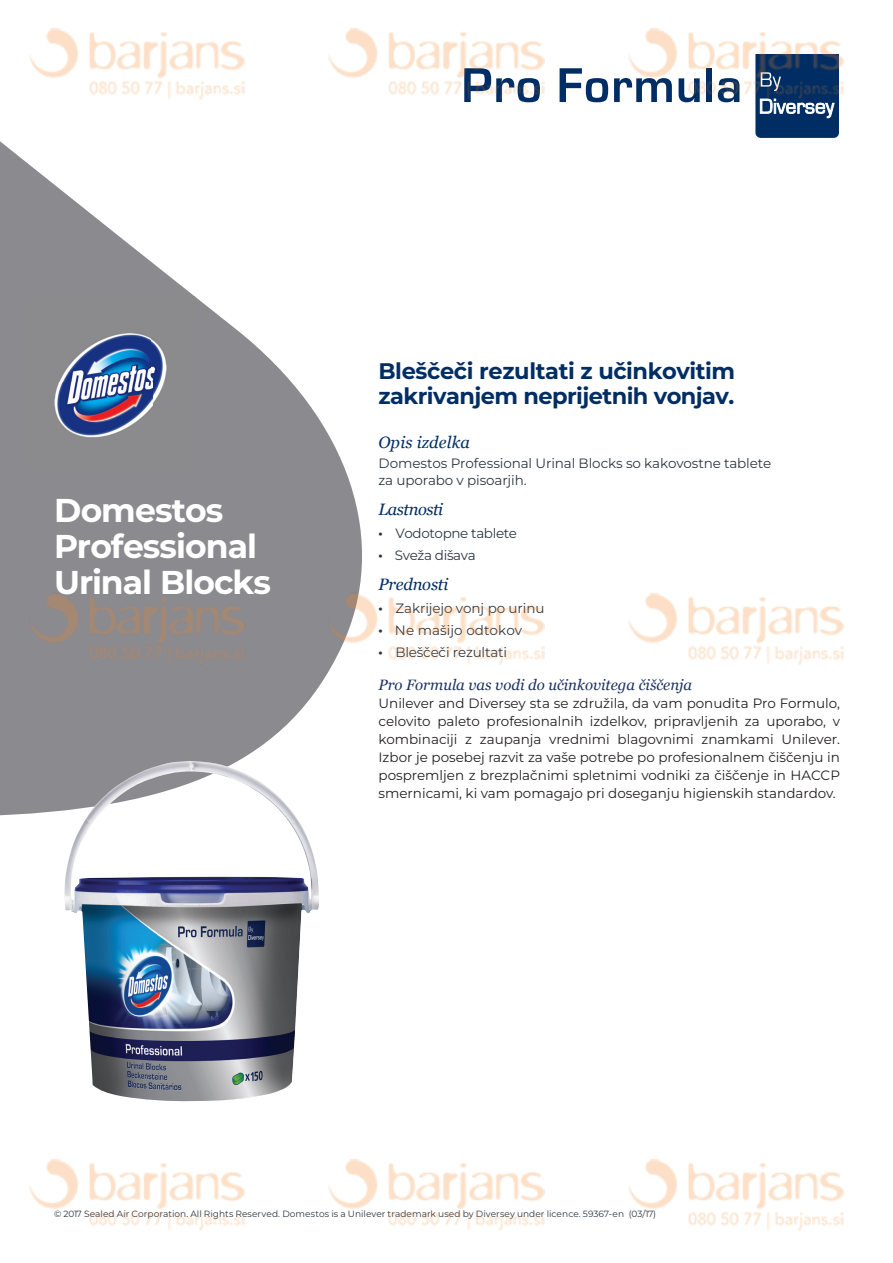
<style>
.page{position:relative;width:893px;height:1263px;background:#fff}
.page>*{position:absolute;margin:0;border:0;box-sizing:border-box;transform-origin:0 0}
.t1{font:700 33px/36px "Montserrat";letter-spacing:-.03em;color:#fff}
.t2{font:700 22.5px/25.5px "Montserrat";letter-spacing:-.02em;color:#002e64}
.t3{font:italic 16.5px "Georgia";letter-spacing:.01em;color:#002e64}
.t4{font:italic 16.5px "Georgia";letter-spacing:-.03em;color:#002e64}
.t5{font:italic 16.5px "Georgia";letter-spacing:-.01em;color:#002e64}
.Podnaslov{font:italic 15px "Georgia";color:#1d3262}
.Body{font:13.5px/18px "Montserrat";color:#231f20;text-align:justify}
.t6{font:13.5px/16.2px "Montserrat";letter-spacing:-.01em;color:#2c3741}
.t7{font:9px "Montserrat";letter-spacing:.005em;color:#2c3741}
.s1{font-family:"Aaux Pro OT";font-size:15px}
</style>
<div class="page">
<svg style="left:571px;top:68px;width:37px;height:34px"></svg>
<svg style="left:614px;top:78px;width:7px;height:24px"></svg>
<svg style="left:755px;top:110px;width:84px;height:28px;background:#164071"></svg>
<svg style="left:0;top:141px;width:362px;height:675px;fill:#8b8a8e"></svg>
<img style="left:64px;top:761px;width:256px;height:340px">
<img style="left:25px;top:296px;width:169px;height:173px">
<img style="left:29px;top:28px;width:216px;height:72px">
<img style="left:328px;top:28px;width:243px;height:75px">
<img style="left:621px;top:28px;width:223px;height:82px">
<img style="left:22px;top:588px;width:250px;height:87px">
<img style="left:322px;top:588px;width:223px;height:87px">
<img style="left:628px;top:593px;width:216px;height:72px">
<img style="left:29px;top:1159px;width:216px;height:72px">
<img style="left:328px;top:1159px;width:217px;height:72px">
<img style="left:628px;top:1159px;width:216px;height:72px">
<p class="t1" style="left:54px;top:491px;width:219px">Domestos<br>Professional<br>Urinal Blocks</p>
<p class="t2" style="left:378px;top:358px;width:358px">Bleščeči rezultati z učinkovitim zakrivanjem neprijetnih vonjav.</p>
<p class="t3" style="left:378px;top:432px;width:93px">Opis izdelka</p>
<p class="t6" style="left:378px;top:455px;width:394px">Domestos Professional Urinal Blocks so kakovostne tablete za uporabo v pisoarjih.</p>
<p class="t4" style="left:378px;top:499px;width:66px">Lastnosti</p>
<p class="t6" style="left:378px;top:524px;width:140px"><span class="s1">•</span> Vodotopne tablete</p>
<p class="t6" style="left:378px;top:547px;width:99px"><span class="s1">•</span> Sveža dišava</p>
<p class="t5" style="left:378px;top:574px;width:71px">Prednosti</p>
<p class="t6" style="left:378px;top:599px;width:168px"><span class="s1">•</span> Zakrijejo vonj po urinu</p>
<p class="t6" style="left:378px;top:621px;width:145px"><span class="s1">•</span> Ne mašijo odtokov</p>
<p class="t6" style="left:378px;top:644px;width:130px"><span class="s1">•</span> Bleščeči rezultati</p>
<p class="Podnaslov" style="left:379px;top:676px;width:315px">Pro Formula vas vodi do učinkovitega čiščenja</p>
<p class="Body" style="left:379px;top:694px;width:463px">Unilever and Diversey sta se združila, da vam ponudita Pro Formulo, celovito paleto profesionalnih izdelkov, pripravljenih za uporabo, v kombinaciji z zaupanja vrednimi blagovnimi znamkami Unilever.<br>Izbor je posebej razvit za vaše potrebe po profesionalnem čiščenju in pospremljen z brezplačnimi spletnimi vodniki za čiščenje in HACCP smernicami, ki vam pomagajo pri doseganju higienskih standardov.</p>
<p class="t7" style="left:54px;top:1208px;width:604px">© 2017 Sealed Air Corporation. All Rights Reserved. Domestos is a Unilever trademark used by Diversey under licence. 59367-en (03/17)</p>
</div>
